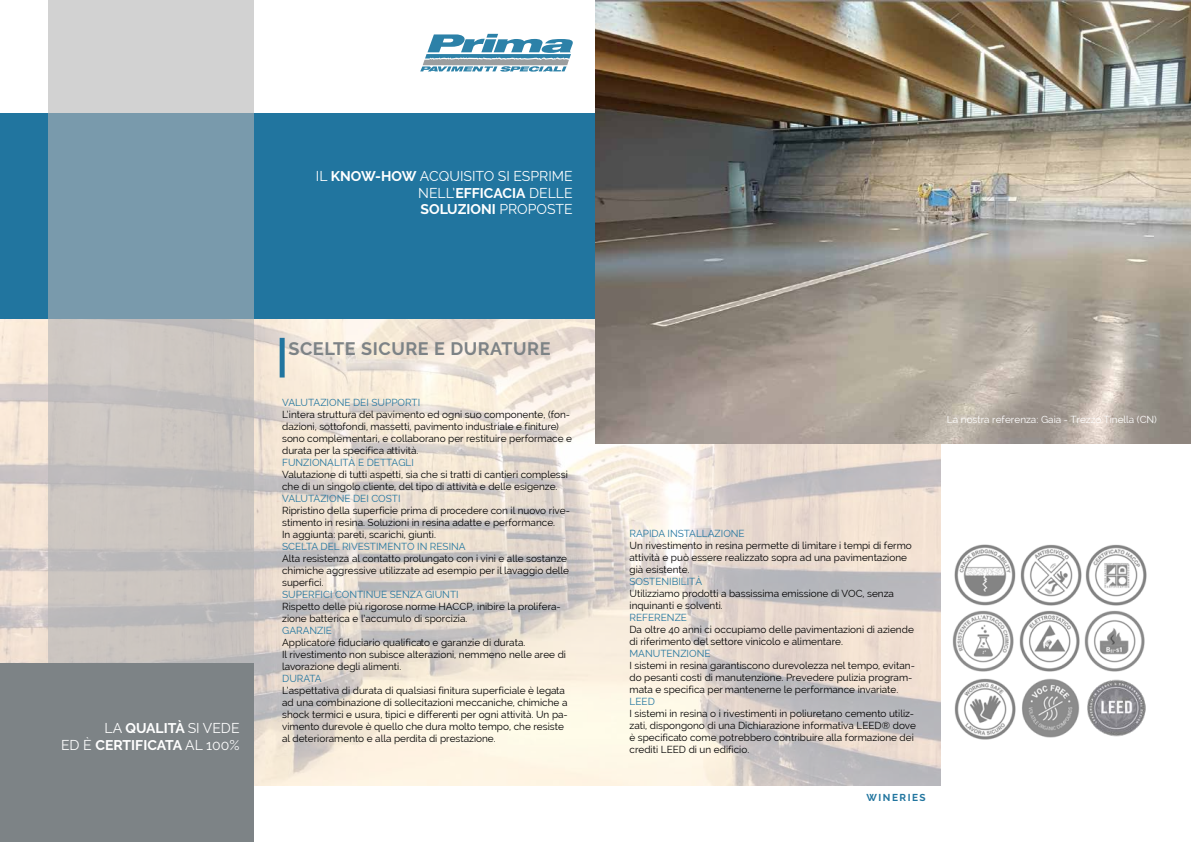
<style>
.page{position:relative;width:1191px;height:842px;background:#fff}
.page>*{position:absolute;margin:0;border:0;box-sizing:border-box;transform-origin:0 0}
.t1{font:700 18px "Raleway";letter-spacing:.03em;color:#7d8386}
.t2{font:14px/16.8px "Raleway";color:#fff;text-align:justify}
.t3{font:700 14px/16.8px "Raleway";color:#fff;text-align:right}
.t4{font:10px/12px "Raleway";color:#000}
.t5{font:10px "Raleway";color:#21759f}
.t6{font:10px "Raleway";color:#fff}
.t7{font:700 10px "Raleway";letter-spacing:.15em;color:#21759f}
.s1{font-weight:700}
.s2{font-weight:400}
</style>
<div class="page">
<img style="left:0;top:319px;width:940px;height:466px">
<div style="left:280px;top:338px;width:5px;height:39px;background:#21759f"></div>
<div style="left:0;top:114px;width:595px;height:205px;background:#21759f"></div>
<svg style="left:48px;top:0;width:206px;height:663px;background:#b0b8bc"></svg>
<div style="left:0;top:663px;width:254px;height:179px;background:#7d8386"></div>
<img style="left:595px;top:0;width:596px;height:443px">
<svg style="left:420px;top:34px;width:153px;height:38px"></svg>
<img style="left:954px;top:544px;width:193px;height:62px">
<img style="left:952px;top:610px;width:62px;height:62px">
<img style="left:954px;top:678px;width:126px;height:61px">
<img style="left:1019px;top:610px;width:126px;height:62px">
<img style="left:1087px;top:679px;width:59px;height:58px">
<h2 class="t2" style="left:418px;top:167px;width:156px;text-indent:-102px">IL <span class="s1">KNOW-HOW</span> ACQUISITO SI ESPRIME NELL’<span class="s1">EFFICACIA</span> DELLE <span class="s1">SOLUZIONI</span> PROPOSTE</h2>
<h2 class="t3" style="left:61px;top:720px;width:180px"><span class="s2">LA</span> QUALITÀ <span class="s2">SI VEDE<br>ED È</span> CERTIFICATA <span class="s2">AL 100%</span></h2>
<h1 class="t1" style="left:288px;top:338px;width:263px">SCELTE SICURE E DURATURE</h1>
<p class="t5" style="left:282px;top:397px;width:140px">VALUTAZIONE DEI SUPPORTI</p>
<p class="t4" style="left:282px;top:409px;width:291px">L’intera struttura del pavimento ed ogni suo componente, (fon&shy;dazioni, sottofondi, massetti, pavimento industriale e finiture) sono complementari, e collaborano per restituire performace e durata per la specifica attività.</p>
<p class="t5" style="left:282px;top:457px;width:133px">FUNZIONALITÀ E DETTAGLI</p>
<p class="t4" style="left:282px;top:469px;width:287px">Valutazione di tutti aspetti, sia che si tratti di cantieri complessi che di un singolo cliente, del tipo di attività e delle esigenze.</p>
<p class="t5" style="left:282px;top:493px;width:120px">VALUTAZIONE DEI COSTI</p>
<p class="t4" style="left:282px;top:505px;width:289px">Ripristino della superficie prima di procedere con il nuovo rive&shy;stimento in resina. Soluzioni in resina adatte e performance.<br>In aggiunta: pareti, scarichi, giunti.</p>
<p class="t5" style="left:282px;top:541px;width:185px">SCELTA DEL RIVESTIMENTO IN RESINA</p>
<p class="t4" style="left:282px;top:553px;width:288px">Alta resistenza al contatto prolungato con i vini e alle sostanze chimiche aggressive utilizzate ad esempio per il lavaggio delle superfici.</p>
<p class="t5" style="left:282px;top:589px;width:178px">SUPERFICI CONTINUE SENZA GIUNTI</p>
<p class="t4" style="left:282px;top:601px;width:280px">Rispetto delle più rigorose norme HACCP, inibire la prolifera&shy;zione batterica e l’accumulo di sporcizia.</p>
<p class="t5" style="left:282px;top:625px;width:51px">GARANZIE</p>
<p class="t4" style="left:282px;top:637px;width:285px">Applicatore fiduciario qualificato e garanzie di durata.<br>Il rivestimento non subisce alterazioni, nemmeno nelle aree di lavorazione degli alimenti.</p>
<p class="t5" style="left:282px;top:673px;width:41px">DURATA</p>
<p class="t4" style="left:282px;top:685px;width:287px">L’aspettativa di durata di qualsiasi finitura superficiale è legata ad una combinazione di sollecitazioni meccaniche, chimiche a shock termici e usura, tipici e differenti per ogni attività. Un pa&shy;vimento durevole è quello che dura molto tempo, che resiste al deterioramento e alla perdita di prestazione.</p>
<p class="t6" style="left:947px;top:414px;width:211px">La nostra referenza: Gaia - Trezzo Tinella (CN)</p>
<p class="t5" style="left:629px;top:528px;width:117px">RAPIDA INSTALLAZIONE</p>
<p class="t4" style="left:629px;top:540px;width:284px">Un rivestimento in resina permette di limitare i tempi di fermo attività e può essere realizzato sopra ad una pavimentazione già esistente.</p>
<p class="t5" style="left:629px;top:576px;width:74px">SOSTENIBILITÀ</p>
<p class="t4" style="left:629px;top:588px;width:266px">Utilizziamo prodotti a bassissima emissione di VOC, senza inquinanti e solventi.</p>
<p class="t5" style="left:629px;top:612px;width:59px">REFERENZE</p>
<p class="t4" style="left:629px;top:624px;width:286px">Da oltre 40 anni ci occupiamo delle pavimentazioni di aziende di riferimento del settore vinicolo e alimentare.</p>
<p class="t5" style="left:629px;top:648px;width:82px">MANUTENZIONE</p>
<p class="t4" style="left:629px;top:660px;width:287px">I sistemi in resina garantiscono durevolezza nel tempo, evitan&shy;do pesanti costi di manutenzione. Prevedere pulizia program&shy;mata e specifica per mantenerne le performance invariate.</p>
<p class="t5" style="left:629px;top:696px;width:27px">LEED</p>
<p class="t4" style="left:629px;top:708px;width:288px">I sistemi in resina o i rivestimenti in poliuretano cemento utiliz&shy;zati, dispongono di una Dichiarazione informativa LEED® dove è specificato come potrebbero contribuire alla formazione dei crediti LEED di un edificio.</p>
<p class="t7" style="left:866px;top:792px;width:61px">WINERIES</p>
</div>
